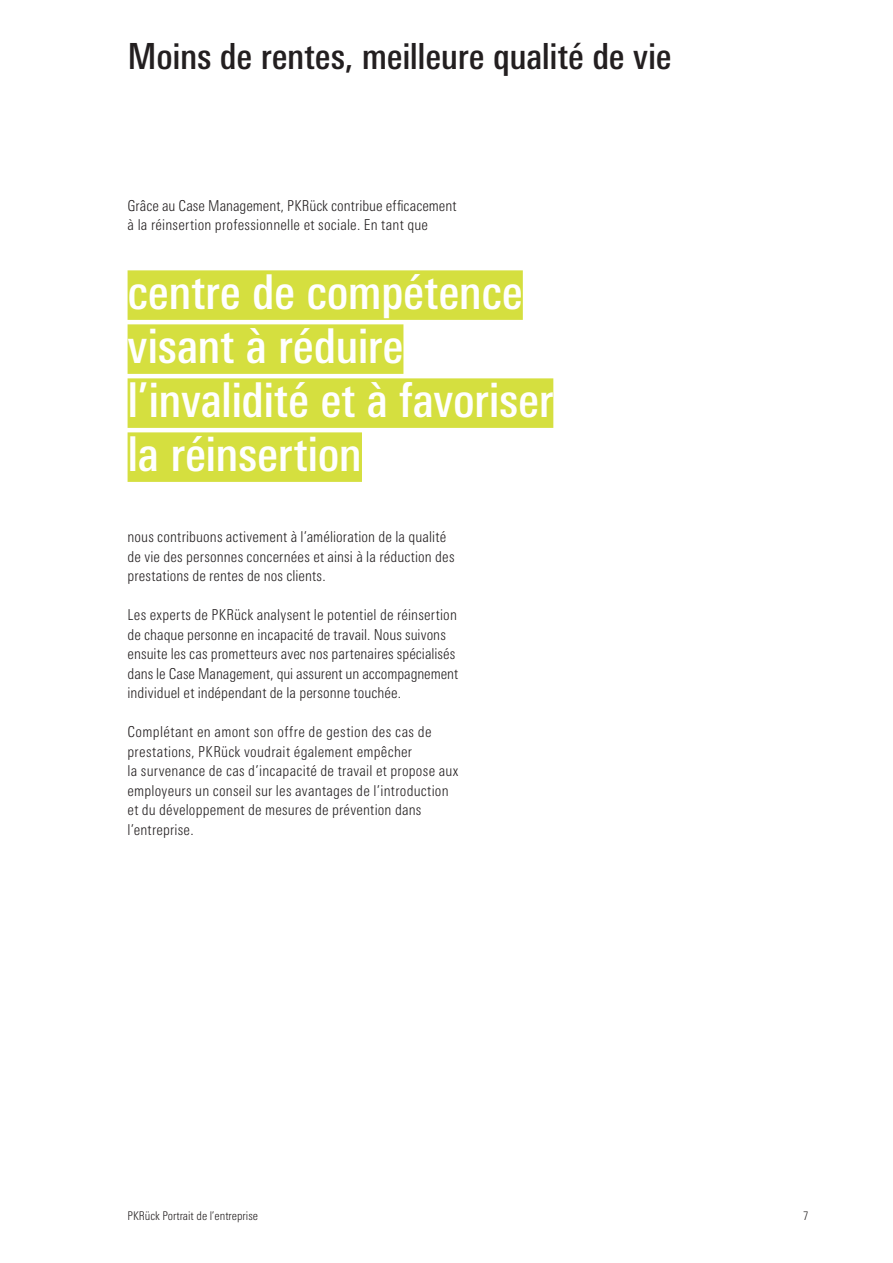
<style>
.page{position:relative;width:893px;height:1263px;background:#fff}
.page>*{position:absolute;margin:0;border:0;box-sizing:border-box;transform-origin:0 0}
.t1{font:500 condensed 48px/54px "Linotype Univers";letter-spacing:-.01em;color:#fff}
.t2{font:500 condensed 36px "Linotype Univers";letter-spacing:-.01em;color:#231f20}
.t3{font:300 condensed 15px/19.5px "Linotype Univers";letter-spacing:.01em;color:#231f20}
.t4{font:300 condensed 12px "Linotype Univers";color:#231f20}
</style>
<div class="page">
<div style="left:128px;top:270px;width:395px;height:50px;background:#d5df3f"></div>
<div style="left:128px;top:324px;width:275px;height:50px;background:#d5df3f"></div>
<div style="left:128px;top:378px;width:425px;height:50px;background:#d5df3f"></div>
<div style="left:128px;top:432px;width:234px;height:50px;background:#d5df3f"></div>
<h2 class="t2" style="left:128px;top:35px;width:546px">Moins de rentes, meilleure qualité de vie</h2>
<p class="t3" style="left:128px;top:196px;width:330px">Grâce au Case Management, PKRück contribue efficacement à la réinsertion professionnelle et sociale. En tant que</p>
<h1 class="t1" style="left:128px;top:264px;width:427px">centre de compétence visant à réduire l’invalidité et à favoriser la réinsertion</h1>
<p class="t3" style="left:128px;top:527px;width:328px">nous contribuons activement à l’amélioration de la qualité de vie des personnes concernées et ainsi à la réduction des prestations de rentes de nos clients.</p>
<p class="t3" style="left:128px;top:605px;width:332px">Les experts de PKRück analysent le potentiel de réinsertion de chaque personne en incapacité de travail. Nous suivons ensuite les cas prometteurs avec nos partenaires spécialisés dans le Case Management, qui assurent un accompagnement individuel et indépendant de la personne touchée.</p>
<p class="t3" style="left:128px;top:722px;width:332px">Complétant en amont son offre de gestion des cas de prestations, PKRück voudrait également empêcher<br>la survenance de cas d’incapacité de travail et propose aux employeurs un conseil sur les avantages de l’introduction et du développement de mesures de prévention dans l’entreprise.</p>
<p class="t4" style="left:128px;top:1209px;width:132px">PKRück Portrait de l’entreprise</p>
<p class="t4" style="left:803px;top:1209px;width:7px">7</p>
</div>
